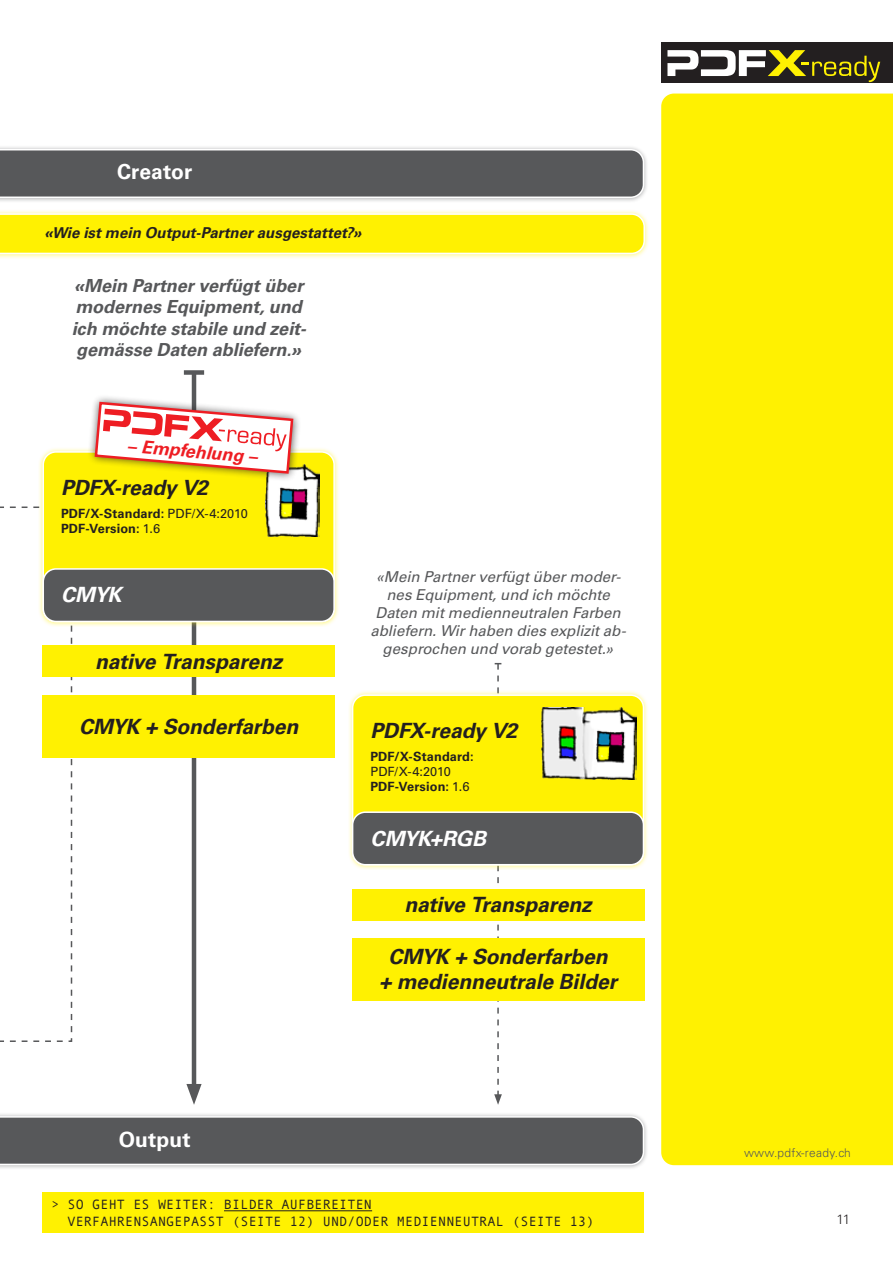
<style>
.page{position:relative;width:893px;height:1263px;background:#fff}
.page>*{position:absolute;margin:0;border:0;box-sizing:border-box;transform-origin:0 0}
.t1{font:italic 700 21px/25.2px "Univers LT Std";letter-spacing:-.005em;color:#231f20;text-align:center}
.t2{font:700 21px "Univers LT Std";letter-spacing:.005em;color:#fff}
.t3{font:italic 700 21px "Univers LT Std";letter-spacing:-.02em;color:#fff}
.t4{font:italic 700 18px/21.6px "Univers LT Std";letter-spacing:-.005em;color:#57585a}
.t5{font:italic 700 17.85px "Univers";color:#ee1d23}
.t6{font:italic 15px/18px "Univers LT Std";letter-spacing:-.005em;color:#57585a;text-align:center}
.t7{font:italic 700 15px "Univers LT Std";color:#231f20}
.t8{font:13.5px/16.2px "Andale Mono";letter-spacing:.01em;color:#231f20}
.t9{font:300 13.5px "Univers LT Std";color:#231f20}
.t10{font:700 12.75px/15px "Univers LT Std";letter-spacing:.01em;color:#231f20}
.t11{font:12.75px/15px "Univers LT Std";letter-spacing:.005em;color:#231f20}
.t12{font:300 12px "Univers LT Std";letter-spacing:.025em;color:#57585a}
.s1{font-weight:400}
.s2{font-weight:700}
</style>
<div class="page">
<div style="left:661px;top:43px;width:229px;height:40px;background:#231f20"></div>
<svg style="left:667px;top:50px;width:213px;height:32px"></svg>
<div style="left:661px;top:94px;width:232px;height:1071px;background:#fff101"></div>
<div style="left:43px;top:1192px;width:601px;height:41px;background:#fff101"></div>
<hr style="left:224px;top:1210px;width:148px;height:1px;background:#231f20">
<div style="left:0;top:1111px;width:649px;height:59px;background:#57585a;opacity:.5"></div>
<svg style="left:0;top:1116px;width:644px;height:49px;background:#616263"></svg>
<div style="left:0;top:144px;width:649px;height:59px;background:#57585a;opacity:.5"></div>
<svg style="left:0;top:149px;width:644px;height:49px;background:#616264"></svg>
<div style="left:0;top:209px;width:650px;height:50px;background:#fff101;opacity:.5"></div>
<svg style="left:0;top:213px;width:645px;height:41px;background:#fff214"></svg>
<hr style="left:192px;top:372px;width:4px;height:720px;background:#57585a">
<div style="left:184px;top:370px;width:20px;height:5px;background:#57585a"></div>
<svg style="left:186px;top:1084px;width:16px;height:21px"></svg>
<svg style="left:494px;top:663px;width:8px;height:442px"></svg>
<svg style="left:0;top:506px;width:73px;height:536px"></svg>
<div style="left:38px;top:446px;width:302px;height:181px;background:#fff101;opacity:.5"></div>
<div style="left:43px;top:452px;width:291px;height:169px;background:#fff101;border-radius:13px"></div>
<div style="left:347px;top:690px;width:302px;height:180px;background:#fff101;opacity:.5"></div>
<div style="left:353px;top:695px;width:290px;height:170px;background:#fff101;border-radius:13px"></div>
<div style="left:352px;top:694px;width:292px;height:171px;border:2px solid #fff;border-radius:13px"></div>
<div style="left:43px;top:569px;width:291px;height:52px;background:#57585a;border-radius:13px"></div>
<div style="left:43px;top:568px;width:292px;height:54px;border:2px solid #fff;border-radius:13px"></div>
<div style="left:353px;top:812px;width:290px;height:53px;background:#57585a;border-radius:13px"></div>
<div style="left:352px;top:811px;width:292px;height:54px;border:2px solid #fff;border-radius:13px"></div>
<div style="left:43px;top:646px;width:292px;height:31px;background:#fff101"></div>
<div style="left:352px;top:889px;width:292px;height:31px;background:#fff101"></div>
<div style="left:43px;top:695px;width:292px;height:62px;background:#fff101"></div>
<div style="left:352px;top:938px;width:292px;height:62px;background:#fff101"></div>
<img style="left:541px;top:707px;width:96px;height:73px">
<img style="left:265px;top:464px;width:55px;height:73px">
<div style="left:87px;top:394px;width:214px;height:88px;background:#231f20;opacity:.75"></div>
<svg style="left:93px;top:400px;width:202px;height:75px"></svg>
<h1 class="t2" style="left:117px;top:160px;width:77px">Creator</h1>
<p class="t7" style="left:44px;top:224px;width:319px">«Wie ist mein Output-Partner ausgestattet?»</p>
<p class="t4" style="left:72px;top:275px;width:236px">«Mein Partner verfügt über modernes Equipment, und ich möchte stabile und zeit&shy;gemässe Daten abliefern.»</p>
<p class="t5" style="left:128px;top:435px;width:132px;rotate:5deg">– Empfehlung –</p>
<h1 class="t1" style="left:61px;top:475px;width:148px">PDFX-ready V2</h1>
<p class="t10" style="left:61px;top:506px;width:188px">PDF/X-Standard: <span class="s1">PDF/X-4:2010<br></span>PDF-Version: <span class="s1">1.6</span></p>
<h1 class="t3" style="left:61px;top:583px;width:62px">CMYK</h1>
<h1 class="t1" style="left:95px;top:649px;width:189px">native Transparenz</h1>
<h1 class="t1" style="left:79px;top:714px;width:221px">CMYK + Sonderfarben</h1>
<h1 class="t2" style="left:119px;top:1127px;width:73px">Output</h1>
<p class="t6" style="left:370px;top:568px;width:257px">«Mein Partner verfügt über moder&shy;nes Equipment, und ich möchte Daten mit medienneutralen Farben abliefern. Wir haben dies explizit ab&shy;gesprochen und vorab getestet.»</p>
<h1 class="t1" style="left:370px;top:718px;width:148px">PDFX-ready V2</h1>
<p class="t10" style="left:370px;top:749px;width:105px">PDF/X-Standard:</p>
<p class="t11" style="left:370px;top:764px;width:100px">PDF/X-4:2010<br><span class="s2">PDF-Version:</span> 1.6</p>
<h1 class="t3" style="left:370px;top:826px;width:117px">CMYK+RGB</h1>
<h1 class="t1" style="left:404px;top:892px;width:189px">native Transparenz</h1>
<h1 class="t1" style="left:379px;top:945px;width:240px">CMYK + Sonderfarben<br>+ medienneutrale Bilder</h1>
<p class="t8" style="left:67px;top:1196px;width:528px;text-indent:-16px">&gt; SO GEHT ES WEITER: BILDER AUFBEREITEN<br>VERFAHRENSANGEPASST (SEITE 12) UND/ODER MEDIENNEUTRAL (SEITE 13)</p>
<p class="t12" style="left:744px;top:1146px;width:108px">www.pdfx-ready.ch</p>
<p class="t9" style="left:836px;top:1211px;width:15px">11</p>
</div>
